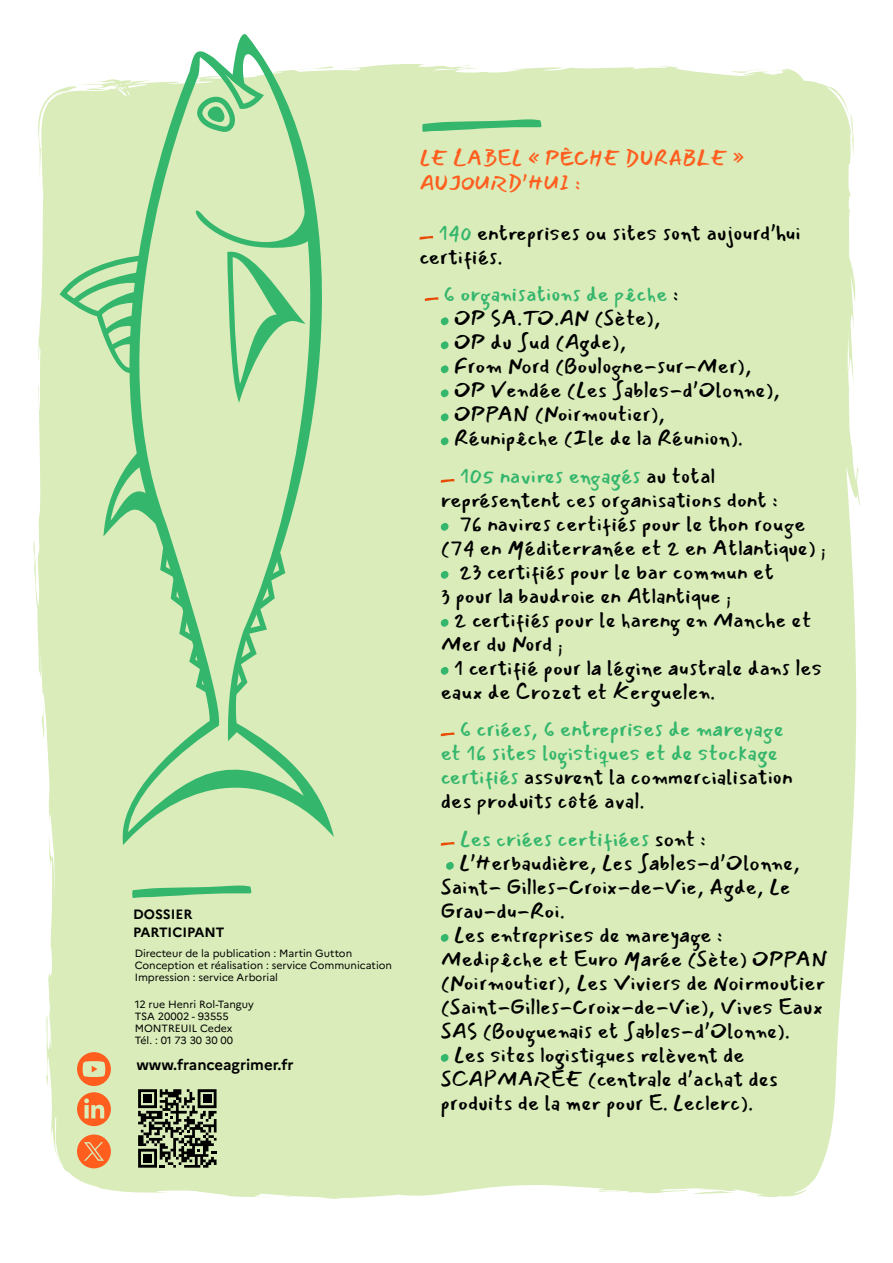
<style>
.page{position:relative;width:893px;height:1263px;background:#fff}
.page>*{position:absolute;margin:0;border:0;box-sizing:border-box;transform-origin:0 0}
.t1{font:21px/24px "Mansalva";color:#000}
.t2{font:21px/24px "Mansalva";color:#34b66c}
.t3{font:21px/25.5px "Mansalva";color:#ff5e1f}
.t4{font:700 15px "Marianne";color:#000}
.t5{font:700 13.5px/18px "Marianne";color:#000}
.t6{font:10.5px/12px "Marianne";color:#000}
.s1{color:#34b66c}
.s2{color:#000}
</style>
<div class="page">
<div style="left:33px;top:64px;width:827px;height:1135px;background:#d9ecb9"></div>
<svg style="left:461px;top:65px;width:18px;height:4px"></svg>
<svg style="left:742px;top:72px;width:5px;height:4px"></svg>
<svg style="left:38px;top:86px;width:39px;height:95px;background:#dfefc4"></svg>
<div style="left:77px;top:1134px;width:34px;height:34px;background:#ff5e1f;border-radius:50%"></div>
<div style="left:77px;top:1052px;width:34px;height:34px;background:#ff5e1f;border-radius:50%"></div>
<svg style="left:83px;top:1061px;width:22px;height:16px"></svg>
<div style="left:77px;top:1092px;width:34px;height:34px;background:#ff5e1f;border-radius:50%"></div>
<svg style="left:84px;top:1098px;width:20px;height:20px"></svg>
<svg style="left:84px;top:1142px;width:20px;height:19px"></svg>
<svg style="left:138px;top:1089px;width:79px;height:79px;background:#697259"></svg>
<svg style="left:132px;top:885px;width:119px;height:13px;background:#77cc8b"></svg>
<svg style="left:82px;top:34px;width:284px;height:811px;background:#cfe9b7"></svg>
<svg style="left:193px;top:189px;width:125px;height:214px;background:#b5e0a8"></svg>
<svg style="left:60px;top:255px;width:81px;height:125px;background:#a8dca2"></svg>
<svg style="left:103px;top:452px;width:53px;height:84px;background:#97d69a"></svg>
<svg style="left:160px;top:547px;width:49px;height:145px;background:#acdda4"></svg>
<svg style="left:232px;top:553px;width:53px;height:142px;background:#b4e0a7"></svg>
<svg style="left:197px;top:52px;width:67px;height:80px"></svg>
<svg style="left:422px;top:119px;width:120px;height:13px;background:#78cc8b"></svg>
<svg style="left:420px;top:236px;width:13px;height:4px"></svg>
<svg style="left:425px;top:297px;width:13px;height:4px"></svg>
<svg style="left:441px;top:317px;width:8px;height:8px"></svg>
<svg style="left:441px;top:341px;width:8px;height:8px"></svg>
<svg style="left:441px;top:365px;width:8px;height:8px"></svg>
<svg style="left:441px;top:389px;width:8px;height:8px"></svg>
<svg style="left:441px;top:413px;width:8px;height:8px"></svg>
<svg style="left:441px;top:437px;width:8px;height:8px"></svg>
<svg style="left:441px;top:479px;width:13px;height:4px"></svg>
<svg style="left:441px;top:523px;width:8px;height:8px"></svg>
<svg style="left:441px;top:571px;width:8px;height:8px"></svg>
<svg style="left:441px;top:619px;width:8px;height:8px"></svg>
<svg style="left:441px;top:667px;width:8px;height:8px"></svg>
<svg style="left:441px;top:732px;width:13px;height:4px"></svg>
<svg style="left:441px;top:842px;width:13px;height:4px"></svg>
<svg style="left:446px;top:862px;width:8px;height:8px"></svg>
<svg style="left:441px;top:934px;width:8px;height:8px"></svg>
<svg style="left:441px;top:1054px;width:8px;height:8px"></svg>
<p class="t5" style="left:133px;top:904px;width:93px">DOSSIER<br>PARTICIPANT</p>
<p class="t6" style="left:135px;top:946px;width:259px">Directeur de la publication : Martin Gutton<br>Conception et réalisation : service Communication<br>Impression : service Arborial</p>
<p class="t6" style="left:135px;top:997px;width:121px">12 rue Henri Rol-Tanguy<br>TSA 20002 - 93555<br>MONTREUIL Cedex<br>Tél. : 01 73 30 30 00</p>
<p class="t4" style="left:136px;top:1053px;width:159px">www.franceagrimer.fr</p>
<p class="t3" style="left:420px;top:145px;width:326px">LE LABEL « PÊCHE DURABLE »<br>AUJOURD’HUI :</p>
<p class="t1" style="left:420px;top:221px;width:383px;text-indent:19px"><span class="s1">140</span> entreprises ou sites sont aujourd’hui certifiés.</p>
<p class="t1" style="left:454px;top:282px;width:328px;text-indent:-10px"><span class="s1">6 organisations de pêche</span> :<br>OP SA.TO.AN (Sète),<br>OP du Sud (Agde),<br>From Nord (Boulogne-sur-Mer),<br>OP Vendée (Les Sables-d’Olonne),<br>OPPAN (Noirmoutier),<br>Réunipêche (Ile de la Réunion).</p>
<p class="t2" style="left:460px;top:464px;width:257px">105 navires engagés <span class="s2">au total</span></p>
<p class="t1" style="left:441px;top:488px;width:338px">représentent ces organisations dont :</p>
<p class="t1" style="left:459px;top:512px;width:348px">76 navires certifiés pour le thon rouge</p>
<p class="t1" style="left:441px;top:536px;width:386px">(74 en Méditerranée et 2 en Atlantique) ;</p>
<p class="t1" style="left:459px;top:560px;width:317px">23 certifiés pour le bar commun et</p>
<p class="t1" style="left:441px;top:584px;width:292px">3 pour la baudroie en Atlantique ;</p>
<p class="t1" style="left:454px;top:608px;width:359px">2 certifiés pour le hareng en Manche et</p>
<p class="t1" style="left:441px;top:632px;width:123px">Mer du Nord ;</p>
<p class="t1" style="left:454px;top:656px;width:370px">1 certifié pour la légine australe dans les</p>
<p class="t1" style="left:441px;top:680px;width:276px">eaux de Crozet et Kerguelen.</p>
<p class="t2" style="left:441px;top:717px;width:354px;text-indent:19px">6 criées, 6 entreprises de mareyage et 16 sites logistiques et de stockage certifiés <span class="s2">assurent la commercialisation des produits côté aval.</span></p>
<p class="t2" style="left:460px;top:827px;width:248px">Les criées certifiées <span class="s2">sont :</span></p>
<p class="t1" style="left:459px;top:851px;width:343px">L’Herbaudière, Les Sables-d’Olonne,</p>
<p class="t1" style="left:441px;top:875px;width:351px">Saint- Gilles-Croix-de-Vie, Agde, Le</p>
<p class="t1" style="left:441px;top:899px;width:125px">Grau-du-Roi.</p>
<p class="t1" style="left:454px;top:923px;width:270px">Les entreprises de mareyage :</p>
<p class="t1" style="left:441px;top:947px;width:388px">Medipêche et Euro Marée (Sète) OPPAN</p>
<p class="t1" style="left:441px;top:971px;width:386px">(Noirmoutier), Les Viviers de Noirmoutier</p>
<p class="t1" style="left:441px;top:995px;width:384px">(Saint-Gilles-Croix-de-Vie), Vives Eaux</p>
<p class="t1" style="left:441px;top:1019px;width:350px">SAS (Bouguenais et Sables-d’Olonne).</p>
<p class="t1" style="left:454px;top:1043px;width:292px">Les sites logistiques relèvent de</p>
<p class="t1" style="left:441px;top:1067px;width:339px">SCAPMAREE (centrale d’achat des</p>
<p class="t1" style="left:441px;top:1091px;width:314px">produits de la mer pour E. Leclerc).</p>
</div>
